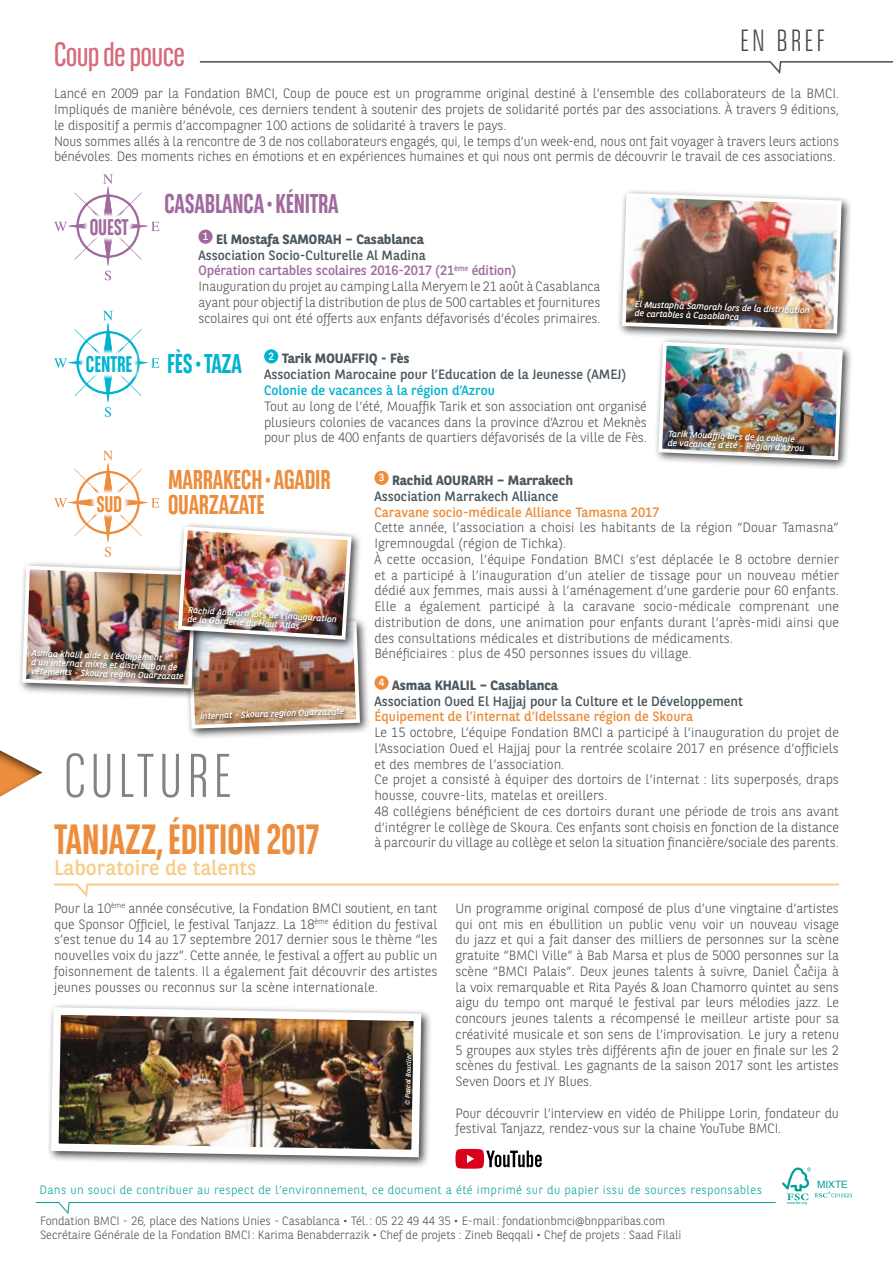
<style>
.page{position:relative;width:893px;height:1263px;background:#fff}
.page>*{position:absolute;margin:0;border:0;box-sizing:border-box;transform-origin:0 0}
.t1{font:300 61.5px "BNPP Sans Condensed";letter-spacing:.08em;color:#828385}
.t2{font:700 42px "BNPP Sans Condensed";color:#ec8d3d}
.t3{font:33.9px "BNPP Sans Condensed";letter-spacing:-.02em;color:#d56b79}
.t4{font:300 30.45px "BNPP Sans Condensed";color:#474549}
.t5{font:700 27px "BNPP Sans Condensed";letter-spacing:-.01em;color:#ec8d3d}
.t6{font:700 27px "BNPP Sans Condensed";letter-spacing:-.01em;color:#a16a9f}
.t7{font:700 27px "BNPP Sans Condensed";color:#00b3d0}
.t8{font:700 22.5px "BNPP Sans Condensed";color:#00b3d0}
.t9{font:700 22.5px "BNPP Sans Condensed";color:#a16a9f}
.t10{font:700 22.5px "BNPP Sans Condensed";color:#ec8d3d}
.t11{font:21px "BNPP Sans";color:#f8cd87}
.t12{font:300 13.5px/15.8px "BNPP Sans";letter-spacing:-.01em;color:#504b4e}
.t13{font:13.5px/15.8px "BNPP Sans";color:#4b575f}
.t14{font:13.5px "BNPP Sans";color:#ec8d3d}
.t15{font:13.5px "BNPP Sans";color:#00b3d0}
.t16{font:300 12px/13.5px "BNPP Sans";letter-spacing:-.01em;color:#504b4e}
.t17{font:300 12px "BNPP Sans";letter-spacing:.03em;color:#00a096}
.t18{font:10.05px "Arial";color:#00a096}
.t19{font:italic 9px/9px "BNPP Sans";color:#fff}
.t20{font:italic 6.75px "BNPP Sans";color:#fff}
.t21{font:3.75px "Arial";letter-spacing:-.005em;color:#00a096}
.s1{font-weight:700;color:#4b575f}
.s2{font-weight:400;color:#4b575f}
.s3{font-weight:400;color:#a16a9f}
.s4{font-weight:700}
</style>
<div class="page">
<div style="left:183px;top:616px;width:188px;height:123px;background:#000;opacity:.75"></div>
<div style="left:0;top:742px;width:45px;height:66px;background:#000;opacity:.75"></div>
<svg style="left:54px;top:883px;width:785px;height:14px"></svg>
<div style="left:46px;top:1002px;width:386px;height:166px;background:#000;opacity:.75"></div>
<img style="left:47px;top:1003px;width:378px;height:158px">
<svg style="left:199px;top:61px;width:694px;height:13px"></svg>
<div style="left:198px;top:230px;width:15px;height:14px;background:#a16a9f;border-radius:50%"></div>
<svg style="left:54px;top:174px;width:105px;height:106px"></svg>
<div style="left:83px;top:212px;width:53px;height:31px;background:#fff"></div>
<div style="left:374px;top:471px;width:15px;height:14px;background:#ec8d3d;border-radius:50%"></div>
<div style="left:374px;top:676px;width:15px;height:14px;background:#ec8d3d;border-radius:50%"></div>
<img style="left:20px;top:451px;width:342px;height:279px">
<div style="left:654px;top:337px;width:200px;height:134px;background:#000;opacity:.75"></div>
<div style="left:617px;top:188px;width:236px;height:156px;background:#000;opacity:.75"></div>
<img style="left:620px;top:191px;width:225px;height:271px">
<div style="left:632px;top:298px;width:183px;height:28px;background:#000;opacity:.75"></div>
<div style="left:185px;top:604px;width:157px;height:31px;background:#000;opacity:.75"></div>
<div style="left:664px;top:427px;width:146px;height:31px;background:#000;opacity:.75"></div>
<div style="left:28px;top:647px;width:161px;height:39px;background:#000;opacity:.75"></div>
<div style="left:264px;top:349px;width:14px;height:14px;background:#00b3d0;border-radius:50%"></div>
<svg style="left:54px;top:311px;width:105px;height:106px"></svg>
<svg style="left:79px;top:348px;width:61px;height:31px"></svg>
<svg style="left:455px;top:1149px;width:87px;height:20px"></svg>
<svg style="left:35px;top:1202px;width:741px;height:12px"></svg>
<svg style="left:782px;top:1167px;width:70px;height:33px"></svg>
<h3 class="t3" style="left:54px;top:33px;width:133px">Coup de pouce</h3>
<h3 class="t4" style="left:740px;top:22px;width:86px">EN BREF</h3>
<p class="t12" style="left:54px;top:85px;width:787px">Lancé en 2009 par la Fondation BMCI, Coup de pouce est un programme original destiné à l’ensemble des collaborateurs de la BMCI.<br>Impliqués de manière bénévole, ces derniers tendent à soutenir des projets de solidarité portés par des associations. À travers 9 éditions, le dispositif a permis d’accompagner 100 actions de solidarité à travers le pays.<br>Nous sommes allés à la rencontre de 3 de nos collaborateurs engagés, qui, le temps d’un week-end, nous ont fait voyager à travers leurs actions bénévoles. Des moments riches en émotions et en expériences humaines et qui nous ont permis de découvrir le travail de ces associations.</p>
<h3 class="t9" style="left:90px;top:214px;width:40px">OUEST</h3>
<h3 class="t6" style="left:165px;top:187px;width:175px">CASABLANCA • KÉNITRA</h3>
<p class="t12" style="left:198px;top:231px;width:404px;text-indent:4px"><sup>1</sup> <span class="s1">El Mostafa SAMORAH – Casablanca<br></span><span class="s2">Association Socio-Culturelle Al Madina<br></span><span class="s3">Opération cartables scolaires 2016-2017 (21</span><sup>ème</sup> <span class="s3">édition)<br></span>Inauguration du projet au camping Lalla Meryem le 21 août à Casablanca ayant pour objectif la distribution de plus de 500 cartables et fournitures scolaires qui ont été offerts aux enfants défavorisés d’écoles primaires.</p>
<p class="t19" style="left:635px;top:299px;width:176px;rotate:2deg">El Mustapha Samorah lors de la distribution de cartables à Casablanca</p>
<h3 class="t8" style="left:86px;top:351px;width:48px">CENTRE</h3>
<h3 class="t7" style="left:167px;top:347px;width:76px">FÈS • TAZA</h3>
<p class="t13" style="left:264px;top:350px;width:364px;text-indent:4px"><sup>2</sup> <span class="s4">Tarik MOUAFFIQ - Fès<br></span>Association Marocaine pour l’Education de la Jeunesse (AMEJ)</p>
<p class="t15" style="left:264px;top:381px;width:232px">Colonie de vacances à la région d’Azrou</p>
<p class="t12" style="left:264px;top:398px;width:384px;text-align:justify">Tout au long de l’été, Mouaffik Tarik et son association ont organisé plusieurs colonies de vacances dans la province d’Azrou et Meknès pour plus de 400 enfants de quartiers défavorisés de la ville de Fès.</p>
<p class="t19" style="left:668px;top:429px;width:138px;rotate:2deg">Tarik Mouaffi q lors de la colonie de vacances d’été - Région d’Azrou</p>
<h3 class="t5" style="left:168px;top:464px;width:164px">MARRAKECH • AGADIR</h3>
<p class="t13" style="left:374px;top:472px;width:200px;text-indent:4px"><sup>3</sup> <span class="s4">Rachid AOURARH – Marrakech<br></span>Association Marrakech Alliance</p>
<p class="t14" style="left:374px;top:503px;width:287px">Caravane socio-médicale Alliance Tamasna 2017</p>
<p class="t12" style="left:374px;top:519px;width:466px">Cette année, l’association a choisi les habitants de la région “Douar Tamasna” Igremnougdal (région de Tichka).<br>À cette occasion, l’équipe Fondation BMCI s’est déplacée le 8 octobre dernier et a participé à l’inauguration d’un atelier de tissage pour un nouveau métier dédié aux femmes, mais aussi à l’aménagement d’une garderie pour 60 enfants.<br>Elle a également participé à la caravane socio-médicale comprenant une distribution de dons, une animation pour enfants durant l’après-midi ainsi que des consultations médicales et distributions de médicaments.<br>Bénéficiaires : plus de 450 personnes issues du village.</p>
<p class="t13" style="left:374px;top:677px;width:370px;text-indent:4px"><sup>4</sup> <span class="s4">Asmaa KHALIL – Casablanca<br></span>Association Oued El Hajjaj pour la Culture et le Développement</p>
<p class="t14" style="left:374px;top:707px;width:320px">Équipement de l’internat d’Idelssane région de Skoura</p>
<p class="t12" style="left:374px;top:724px;width:466px">Le 15 octobre, L’équipe Fondation BMCI a participé à l’inauguration du projet de l’Association Oued el Hajjaj pour la rentrée scolaire 2017 en présence d’officiels et des membres de l’association.<br>Ce projet a consisté à équiper des dortoirs de l’internat : lits superposés, draps housse, couvre-lits, matelas et oreillers.<br>48 collégiens bénéficient de ces dortoirs durant une période de trois ans avant d’intégrer le collège de Skoura. Ces enfants sont choisis en fonction de la distance à parcourir du village au collège et selon la situation financière/sociale des parents.</p>
<h3 class="t10" style="left:96px;top:491px;width:27px">SU D</h3>
<h3 class="t5" style="left:168px;top:489px;width:98px">OUARZAZATE</h3>
<p class="t19" style="left:189px;top:604px;width:150px;rotate:4deg">Rachid Aourarh lors de l’inauguration de la Garderie du Haut Atlas</p>
<p class="t19" style="left:32px;top:648px;width:154px;rotate:2deg">Asmaa khalil aide à l’équipement<br>d’un internat mixte et distribution de vêtements - Skoura region Ouarzazate</p>
<p class="t19" style="left:200px;top:711px;width:146px;rotate:-2deg">Internat - Skoura region Ouarzazate</p>
<h1 class="t1" style="left:64px;top:737px;width:169px">CULTURE</h1>
<h2 class="t2" style="left:54px;top:815px;width:266px">TANJAZZ, ÉDITION 2017</h2>
<h3 class="t11" style="left:54px;top:854px;width:204px">Laboratoire de talents</h3>
<p class="t12" style="left:54px;top:899px;width:385px;text-align:justify">Pour la 10<sup>ème</sup> année consécutive, la Fondation BMCI soutient, en tant que Sponsor Officiel, le festival Tanjazz. La 18<sup>ème</sup> édition du festival s’est tenue du 14 au 17 septembre 2017 dernier sous le thème “les nouvelles voix du jazz”. Cette année, le festival a offert au public un foisonnement de talents. Il a également fait découvrir des artistes jeunes pousses ou reconnus sur la scène internationale.</p>
<p class="t12" style="left:455px;top:900px;width:385px;text-align:justify">Un programme original composé de plus d’une vingtaine d’artistes qui ont mis en ébullition un public venu voir un nouveau visage du jazz et qui a fait danser des milliers de personnes sur la scène gratuite “BMCI Ville” à Bab Marsa et plus de 5000 personnes sur la scène “BMCI Palais”. Deux jeunes talents à suivre, Daniel Čačija à la voix remarquable et Rita Payés &amp; Joan Chamorro quintet au sens aigu du tempo ont marqué le festival par leurs mélodies jazz. Le concours jeunes talents a récompensé le meilleur artiste pour sa créativité musicale et son sens de l’improvisation. Le jury a retenu 5 groupes aux styles très différents afin de jouer en finale sur les 2 scènes du festival. Les gagnants de la saison 2017 sont les artistes Seven Doors et JY Blues.</p>
<p class="t12" style="left:455px;top:1104px;width:385px">Pour découvrir l’interview en vidéo de Philippe Lorin, fondateur du festival Tanjazz, rendez-vous sur la chaine YouTube BMCI.</p>
<p class="t20" style="left:403px;top:1105px;width:54px;rotate:-88deg">© Pascal Bouclier</p>
<p class="t17" style="left:40px;top:1181px;width:724px">Dans un souci de contribuer au respect de l’environnement, ce document a été imprimé sur du papier issu de sources responsables</p>
<p class="t16" style="left:40px;top:1213px;width:643px">Fondation BMCI - 26, place des Nations Unies - Casablanca • Tél.: 05 22 49 44 35 • E-mail: fondationbmci@bnpparibas.com<br>Secrétaire Générale de la Fondation BMCI: Karima Benabderrazik • Chef de projets : Zineb Beqqali • Chef de projets : Saad Filali</p>
<p class="t21" style="left:787px;top:1200px;width:22px">www.fsc.org</p>
<p class="t18" style="left:817px;top:1178px;width:32px">MIXTE</p>
</div>
